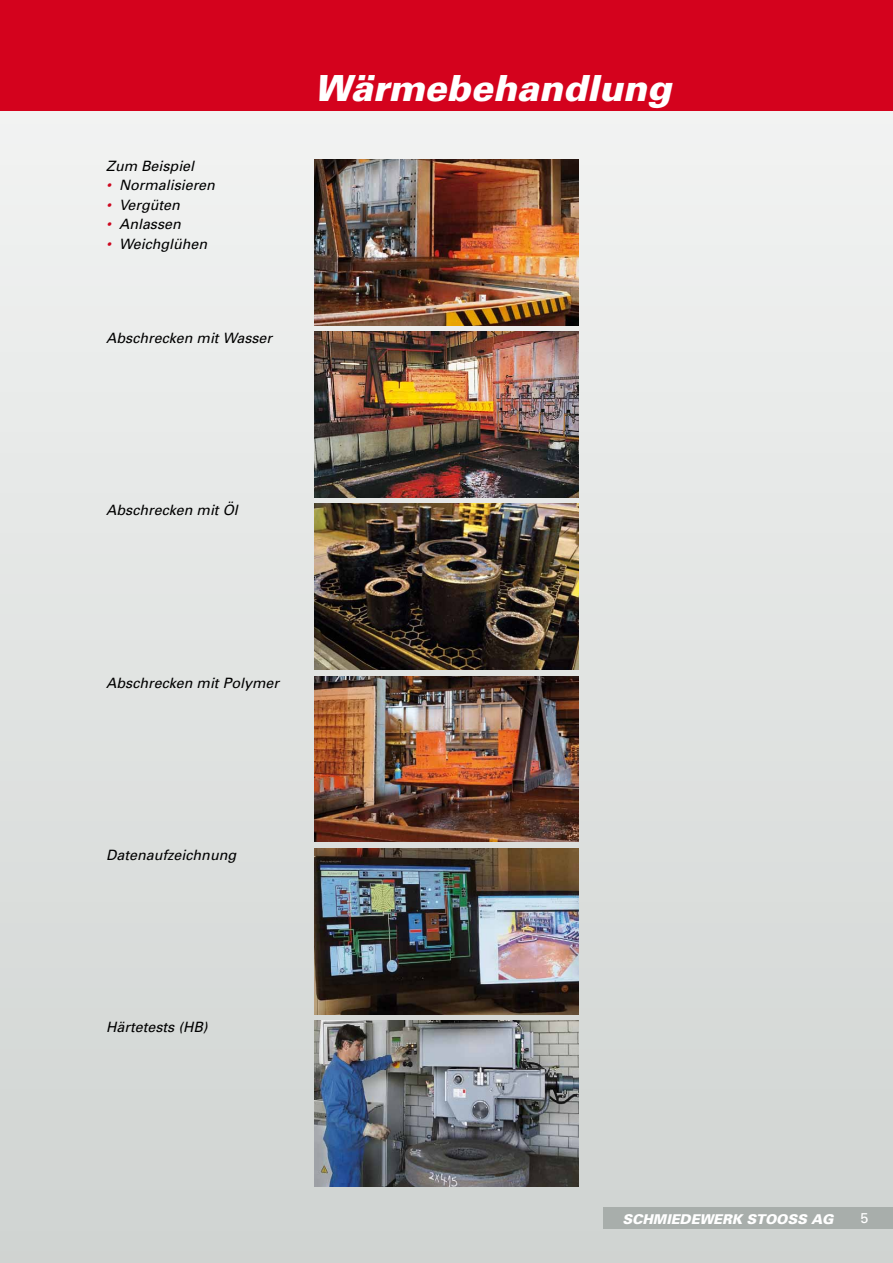
<style>
.page{position:relative;width:893px;height:1263px;background:#fff}
.page>*{position:absolute;margin:0;border:0;box-sizing:border-box;transform-origin:0 0}
.t1{font:italic 900 36px "Univers";color:#fff}
.t2{font:italic 14.25px "Univers";color:#000}
.t3{font:14.25px "Univers";color:#fff}
.t4{font:italic 900 13.5px "Univers";letter-spacing:-.005em;color:#fff}
.s1{color:#cd071e}
</style>
<div class="page">
<div style="left:0;top:0;width:893px;height:1263px;background:linear-gradient(to bottom,#f4f5f5,#cfd3d0)"></div>
<div style="left:0;top:0;width:893px;height:111px;background:#d4021d"></div>
<div style="left:604px;top:1208px;width:289px;height:21px;background:#a8aeab"></div>
<img style="left:315px;top:332px;width:263px;height:165px">
<img style="left:315px;top:504px;width:263px;height:166px">
<img style="left:315px;top:848px;width:263px;height:166px">
<img style="left:315px;top:1020px;width:263px;height:166px">
<img style="left:315px;top:159px;width:263px;height:166px">
<img style="left:315px;top:676px;width:263px;height:166px">
<p class="t2" style="left:106px;top:157px;width:89px">Zum Beispiel</p>
<p class="t2" style="left:106px;top:177px;width:110px"><span class="s1">•</span> Normalisieren</p>
<p class="t2" style="left:106px;top:196px;width:75px"><span class="s1">•</span> Vergüten</p>
<p class="t2" style="left:106px;top:216px;width:76px"><span class="s1">•</span> Anlassen</p>
<p class="t2" style="left:106px;top:235px;width:102px"><span class="s1">•</span> Weichglühen</p>
<p class="t2" style="left:106px;top:329px;width:167px">Abschrecken mit Wasser</p>
<h1 class="t1" style="left:315px;top:65px;width:358px">Wärmebehandlung</h1>
<p class="t2" style="left:106px;top:501px;width:133px">Abschrecken mit Öl</p>
<p class="t2" style="left:106px;top:674px;width:174px">Abschrecken mit Polymer</p>
<p class="t2" style="left:106px;top:846px;width:131px">Datenaufzeichnung</p>
<p class="t2" style="left:106px;top:1018px;width:103px">Härtetests (HB)</p>
<p class="t4" style="left:622px;top:1210px;width:212px">SCHMIEDEWERK STOOSS AG</p>
<p class="t3" style="left:861px;top:1209px;width:9px">5</p>
</div>
